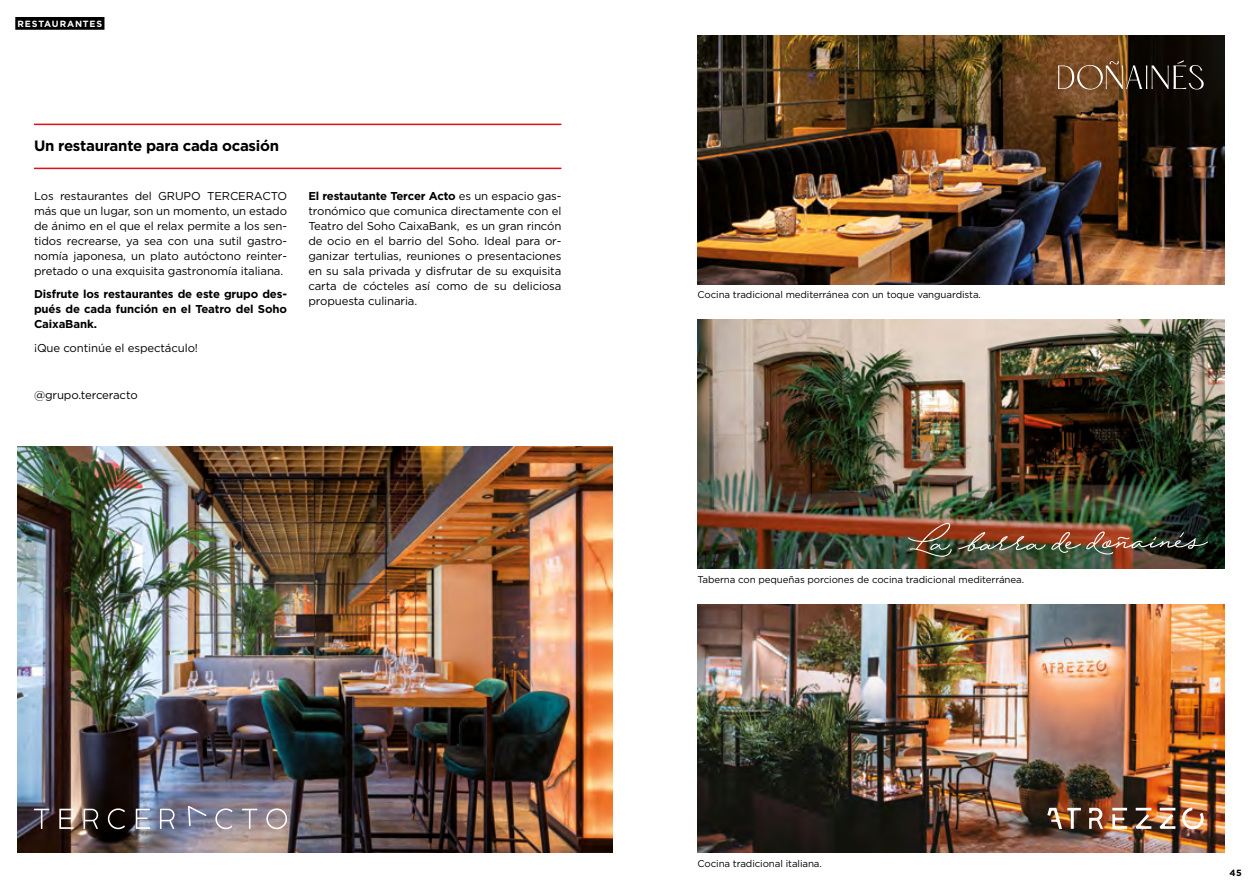
<style>
.page{position:relative;width:1259px;height:893px;background:#fff}
.page>*{position:absolute;margin:0;border:0;box-sizing:border-box;transform-origin:0 0}
.t1{font:700 15px "Gotham";letter-spacing:-.02em;color:#000}
.t2{font:11.4px/15px "Gotham";letter-spacing:-.01em;color:#000;text-align:justify}
.t3{font:700 11.4px/15px "Gotham";letter-spacing:-.01em;color:#000;text-align:justify}
.t4{font:9.75px "Gotham";letter-spacing:-.01em;color:#000}
.t5{font:700 9px "Gotham";letter-spacing:.09em;color:#fff}
.t6{font:700 9px "Gotham";color:#000}
.s1{font-weight:700}
</style>
<div class="page">
<img style="left:697px;top:320px;width:528px;height:248px">
<img style="left:697px;top:36px;width:528px;height:248px">
<svg style="left:1058px;top:60px;width:145px;height:31px;background:#5b4633"></svg>
<img style="left:1051px;top:531px;width:157px;height:23px">
<svg style="left:908px;top:522px;width:43px;height:35px;background:#7f553b"></svg>
<svg style="left:958px;top:532px;width:87px;height:19px;background:#835b41"></svg>
<img style="left:697px;top:604px;width:528px;height:249px">
<svg style="left:1047px;top:808px;width:34px;height:21px"></svg>
<svg style="left:1089px;top:808px;width:14px;height:21px"></svg>
<svg style="left:1112px;top:808px;width:15px;height:21px"></svg>
<svg style="left:1135px;top:808px;width:16px;height:21px"></svg>
<svg style="left:1159px;top:808px;width:16px;height:21px"></svg>
<svg style="left:1182px;top:807px;width:21px;height:22px"></svg>
<hr style="left:34px;top:124px;width:527px;height:1px;background:#e30f18">
<hr style="left:34px;top:168px;width:527px;height:1px;background:#e30f18">
<img style="left:17px;top:446px;width:595px;height:407px">
<svg style="left:34px;top:809px;width:15px;height:20px"></svg>
<svg style="left:59px;top:809px;width:15px;height:20px"></svg>
<svg style="left:84px;top:809px;width:14px;height:20px"></svg>
<svg style="left:108px;top:808px;width:17px;height:21px"></svg>
<svg style="left:136px;top:809px;width:14px;height:20px"></svg>
<svg style="left:160px;top:809px;width:15px;height:20px"></svg>
<svg style="left:215px;top:808px;width:17px;height:21px"></svg>
<svg style="left:242px;top:809px;width:15px;height:20px"></svg>
<svg style="left:266px;top:808px;width:21px;height:21px"></svg>
<svg style="left:188px;top:806px;width:19px;height:20px"></svg>
<div style="left:15px;top:17px;width:89px;height:13px;background:#000"></div>
<p class="t5" style="left:18px;top:17px;width:86px">RESTAURANTES</p>
<h1 class="t1" style="left:34px;top:135px;width:247px">Un restaurante para cada ocasión</h1>
<p class="t2" style="left:34px;top:188px;width:255px">Los restaurantes del GRUPO TERCERACTO más que un lugar, son un momento, un estado de ánimo en el que el relax permite a los sen&shy;tidos recrearse, ya sea con una sutil gastro&shy;nomía japonesa, un plato autóctono reinter&shy;pretado o una exquisita gastronomía italiana.</p>
<p class="t3" style="left:34px;top:287px;width:255px">Disfrute los restaurantes de este grupo des&shy;pués de cada función en el Teatro del Soho CaixaBank.</p>
<p class="t2" style="left:34px;top:340px;width:165px">¡Que continúe el espectáculo!</p>
<p class="t2" style="left:34px;top:387px;width:105px">@grupo.terceracto</p>
<p class="t2" style="left:308px;top:188px;width:255px"><span class="s1">El restautante Tercer Acto</span> es un espacio gas&shy;tronómico que comunica directamente con el Teatro del Soho CaixaBank, es un gran rincón de ocio en el barrio del Soho. Ideal para or&shy;ganizar tertulias, reuniones o presentaciones en su sala privada y disfrutar de su exquisita carta de cócteles así como de su deliciosa propuesta culinaria.</p>
<p class="t4" style="left:697px;top:289px;width:285px">Cocina tradicional mediterránea con un toque vanguardista.</p>
<p class="t4" style="left:697px;top:573px;width:328px">Taberna con pequeñas porciones de cocina tradicional mediterránea.</p>
<p class="t4" style="left:697px;top:857px;width:126px">Cocina tradicional italiana.</p>
<p class="t6" style="left:1229px;top:867px;width:14px">45</p>
</div>
